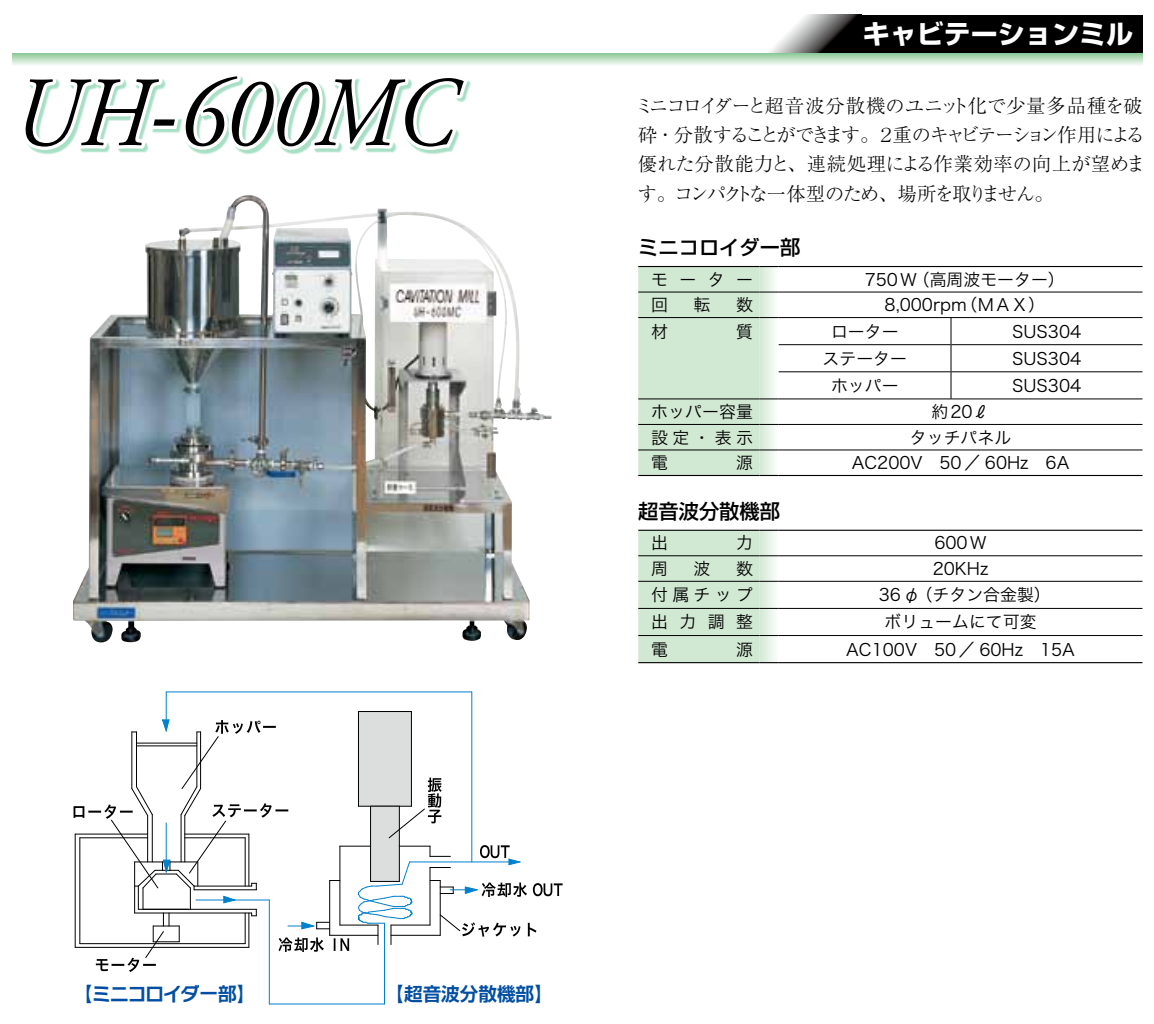
<style>
.page{position:relative;width:1154px;height:1024px;background:#fff}
.page>*{position:absolute;margin:0;border:0;box-sizing:border-box;transform-origin:0 0}
.t1{font:italic 99px "Adobe Garamond Pro";color:#000;scale:.92 1}
.t2{font:700 26.55px "Shin Go Pro";color:#fff}
.t3{font:500 20.25px "Shin Go Pro";color:#000}
.t4{font:300 19.12px/29.2px "Ryumin Pro";letter-spacing:-.06em;color:#000}
.t5{font:700 18.45px "Typelabo N Std De";letter-spacing:-.04em;color:#004ea2}
.t6{font:700 18.45px "Shin Go Pro De";color:#004ea2}
.t7{font:16.88px "Hira Kaku Pro W3";color:#000}
.s1{font-family:"Times"}
.s2{font-family:"Gothic MB101 Pro De"}
.s3{font-family:"Shin Go Pro De"}
</style>
<div class="page">
<hr style="left:778px;top:292px;width:172px;height:1px;background:#000">
<hr style="left:950px;top:292px;width:192px;height:1px;background:#000">
<hr style="left:778px;top:317px;width:172px;height:1px;background:#000">
<hr style="left:950px;top:317px;width:192px;height:1px;background:#000">
<hr style="left:778px;top:344px;width:172px;height:1px;background:#000">
<hr style="left:951px;top:344px;width:191px;height:1px;background:#000">
<hr style="left:778px;top:371px;width:172px;height:1px;background:#000">
<hr style="left:951px;top:371px;width:191px;height:1px;background:#000">
<hr style="left:778px;top:398px;width:172px;height:1px;background:#000">
<hr style="left:950px;top:398px;width:192px;height:1px;background:#000">
<hr style="left:778px;top:424px;width:172px;height:1px;background:#000">
<hr style="left:950px;top:424px;width:192px;height:1px;background:#000">
<hr style="left:778px;top:449px;width:172px;height:1px;background:#000">
<hr style="left:950px;top:449px;width:192px;height:1px;background:#000">
<svg style="left:950px;top:318px;width:1px;height:80px"></svg>
<hr style="left:778px;top:266px;width:172px;height:1px;background:#000">
<hr style="left:950px;top:266px;width:192px;height:1px;background:#000">
<svg style="left:638px;top:266px;width:140px;height:210px;background:#cce1ce"></svg>
<hr style="left:778px;top:475px;width:172px;height:1px;background:#000">
<hr style="left:950px;top:475px;width:192px;height:1px;background:#000">
<img style="left:73px;top:195px;width:478px;height:448px">
<div style="left:24px;top:76px;width:447px;height:79px;background:#00a458;opacity:.35"></div>
<svg style="left:24px;top:76px;width:447px;height:77px"></svg>
<svg style="left:769px;top:15px;width:92px;height:38px"></svg>
<div style="left:861px;top:15px;width:281px;height:39px;background:#000"></div>
<svg style="left:13px;top:53px;width:1129px;height:12px;background:#bee0c3"></svg>
<hr style="left:778px;top:555px;width:364px;height:1px;background:#000">
<hr style="left:778px;top:581px;width:364px;height:1px;background:#000">
<hr style="left:778px;top:608px;width:364px;height:1px;background:#000">
<hr style="left:778px;top:635px;width:364px;height:1px;background:#000">
<hr style="left:778px;top:529px;width:364px;height:2px;background:#000">
<svg style="left:638px;top:529px;width:140px;height:134px;background:#cadfcc"></svg>
<hr style="left:778px;top:662px;width:364px;height:1px;background:#000">
<div style="left:358px;top:711px;width:53px;height:95px;background:#dcdddd"></div>
<hr style="left:358px;top:805px;width:53px;height:1px;background:#000">
<hr style="left:411px;top:711px;width:1px;height:95px;background:#000">
<hr style="left:358px;top:711px;width:53px;height:1px;background:#000">
<hr style="left:358px;top:711px;width:1px;height:95px;background:#000">
<div style="left:370px;top:806px;width:29px;height:75px;background:#dcdddd"></div>
<hr style="left:399px;top:806px;width:1px;height:75px;background:#000">
<hr style="left:370px;top:806px;width:1px;height:75px;background:#000">
<svg style="left:370px;top:777px;width:71px;height:62px"></svg>
<svg style="left:439px;top:913px;width:81px;height:23px"></svg>
<svg style="left:527px;top:922px;width:9px;height:14px"></svg>
<hr style="left:399px;top:845px;width:31px;height:1px;background:#000">
<hr style="left:340px;top:845px;width:30px;height:1px;background:#000">
<hr style="left:340px;top:924px;width:38px;height:1px;background:#000">
<hr style="left:391px;top:924px;width:39px;height:1px;background:#000">
<hr style="left:329px;top:934px;width:49px;height:1px;background:#000">
<hr style="left:391px;top:934px;width:49px;height:1px;background:#000">
<hr style="left:429px;top:867px;width:1px;height:58px;background:#000">
<svg style="left:429px;top:846px;width:21px;height:11px"></svg>
<svg style="left:430px;top:867px;width:20px;height:1px"></svg>
<hr style="left:439px;top:880px;width:1px;height:55px;background:#000">
<hr style="left:471px;top:692px;width:1px;height:170px;background:#0081cc">
<hr style="left:409px;top:861px;width:104px;height:1px;background:#0081cc">
<hr style="left:269px;top:1003px;width:115px;height:1px;background:#0081cc">
<hr style="left:166px;top:692px;width:1px;height:31px;background:#0081cc">
<hr style="left:166px;top:691px;width:305px;height:1px;background:#0081cc">
<hr style="left:384px;top:923px;width:1px;height:81px;background:#0081cc">
<svg style="left:357px;top:860px;width:55px;height:84px"></svg>
<hr style="left:269px;top:900px;width:1px;height:104px;background:#0081cc">
<svg style="left:73px;top:718px;width:276px;height:254px"></svg>
<svg style="left:430px;top:880px;width:132px;height:17px"></svg>
<svg style="left:480px;top:845px;width:41px;height:20px"></svg>
<h1 class="t1" style="left:13px;top:54px;width:481px">UH<span class="s1">-</span>600MC</h1>
<h2 class="t2" style="left:862px;top:13px;width:271px">キャビテーションミル</h2>
<p class="t4" style="left:634px;top:89px;width:512px">ミニコロイダーと超音波分散機のユニット化で少量多品種を破砕・分散することができます。２重のキャビテーション作用による優れた分散能力と、連続処理による作業効率の向上が望めます。コンパクトな一体型のため、場所を取りません。</p>
<p class="t3" style="left:638px;top:230px;width:163px">ミニコロイダー部</p>
<p class="t7" style="left:651px;top:264px;width:104px">モーター</p>
<p class="t7" style="left:864px;top:264px;width:201px">750Ｗ（高周波モーター）</p>
<p class="t7" style="left:651px;top:290px;width:18px">回</p>
<p class="t7" style="left:693px;top:290px;width:18px">転</p>
<p class="t7" style="left:736px;top:290px;width:18px">数</p>
<p class="t7" style="left:884px;top:290px;width:162px">8,000rpm（ＭＡＸ）</p>
<p class="t7" style="left:651px;top:316px;width:18px">材</p>
<p class="t7" style="left:736px;top:316px;width:18px">質</p>
<p class="t7" style="left:830px;top:316px;width:69px">ローター</p>
<p class="t7" style="left:1011px;top:316px;width:70px">SUS304</p>
<p class="t7" style="left:822px;top:343px;width:86px">ステーター</p>
<p class="t7" style="left:1011px;top:343px;width:70px">SUS304</p>
<p class="t7" style="left:830px;top:370px;width:69px">ホッパー</p>
<p class="t7" style="left:1011px;top:370px;width:70px">SUS304</p>
<p class="t7" style="left:651px;top:397px;width:104px">ホッパー容量</p>
<p class="t7" style="left:931px;top:397px;width:60px">約20ℓ</p>
<p class="t7" style="left:651px;top:422px;width:104px">設定・表示</p>
<p class="t7" style="left:909px;top:422px;width:103px">タッチパネル</p>
<p class="t7" style="left:651px;top:448px;width:18px">電</p>
<p class="t7" style="left:736px;top:448px;width:18px">源</p>
<p class="t7" style="left:851px;top:448px;width:219px">AC200V　50／ 60Hz　6A</p>
<p class="t3" style="left:638px;top:494px;width:143px">超音波分散機部</p>
<p class="t7" style="left:651px;top:528px;width:18px">出</p>
<p class="t7" style="left:736px;top:528px;width:18px">力</p>
<p class="t7" style="left:934px;top:528px;width:54px">600Ｗ</p>
<p class="t7" style="left:651px;top:553px;width:18px">周</p>
<p class="t7" style="left:693px;top:553px;width:18px">波</p>
<p class="t7" style="left:736px;top:553px;width:18px">数</p>
<p class="t7" style="left:932px;top:553px;width:57px">20KHz</p>
<p class="t7" style="left:651px;top:580px;width:104px">付属チップ</p>
<p class="t7" style="left:878px;top:580px;width:173px">36φ（チタン合金製）</p>
<p class="t7" style="left:651px;top:607px;width:104px">出力調整</p>
<p class="t7" style="left:884px;top:607px;width:153px">ボリュームにて可変</p>
<p class="t7" style="left:651px;top:634px;width:18px">電</p>
<p class="t7" style="left:736px;top:634px;width:18px">源</p>
<p class="t7" style="left:846px;top:634px;width:230px">AC100V　50／ 60Hz　15A</p>
<p class="t5" style="left:74px;top:980px;width:183px"><span class="s2">【</span>ミニコロイダー<span class="s3">部</span><span class="s2">】</span></p>
<p class="t6" style="left:385px;top:979px;width:169px"><span class="s2">【</span>超音波分散機部<span class="s2">】</span></p>
</div>
